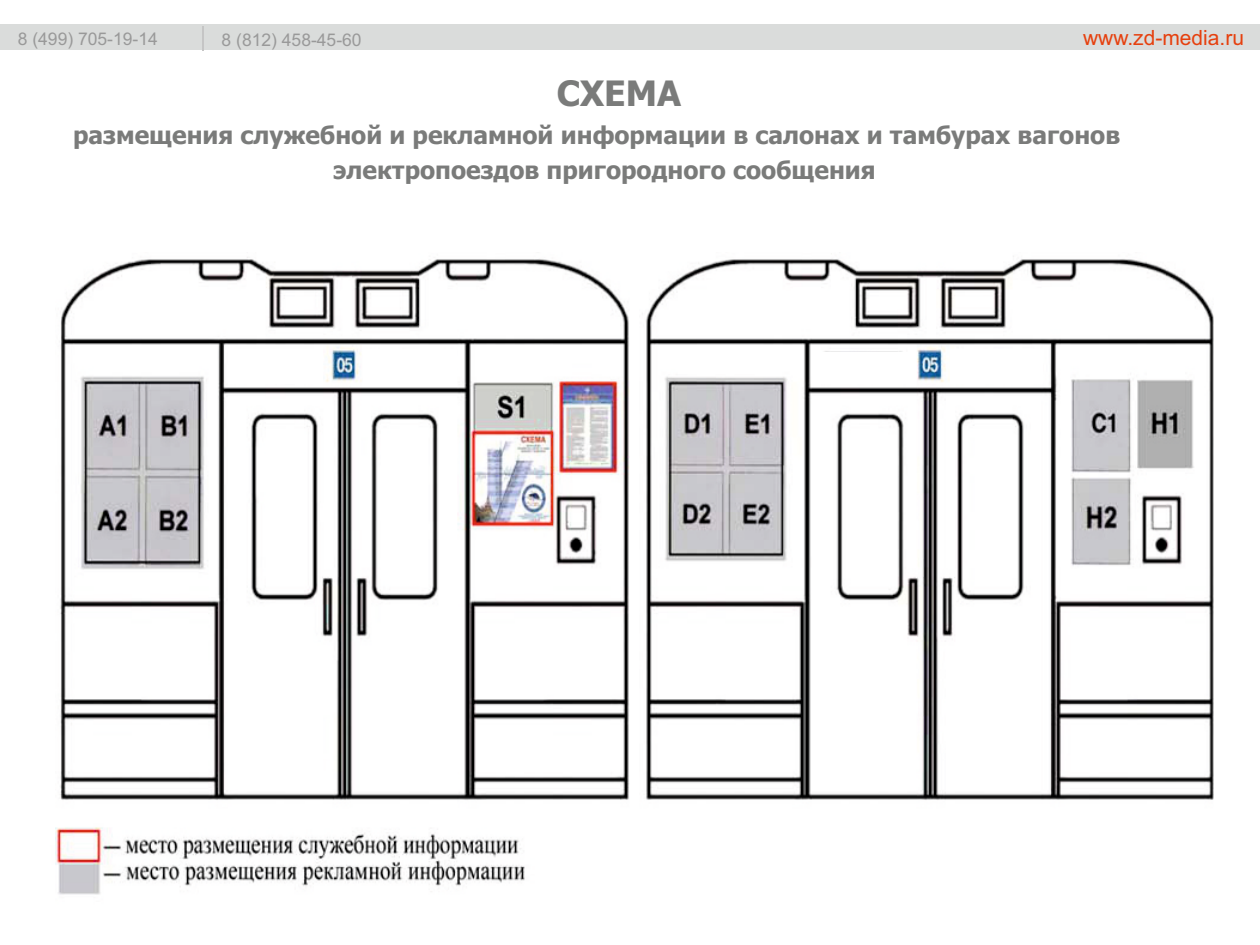
<style>
.page{position:relative;width:1260px;height:945px;background:#fff}
.page>*{position:absolute;margin:0;border:0;box-sizing:border-box;transform-origin:0 0}
.t1{font:700 35px "Tahoma";color:#7a7b7a}
.t2{font:700 24.5px/34.8px "Tahoma";color:#7a7b7a}
.t3{font:21px "Arial";color:#e6400e}
.t4{font:17.5px "Arial";color:#999}
</style>
<div class="page">
<div style="left:0;top:20px;width:1260px;height:30px;background:#dadcdb"></div>
<hr style="left:202px;top:26px;width:2px;height:24px;background:#c5c5c5">
<div style="left:0;top:3px;width:1260px;height:21px;background:#fff"></div>
<img style="left:55px;top:256px;width:1159px;height:639px">
<div style="left:228px;top:349px;width:94px;height:35px;background:#fff"></div>
<div style="left:364px;top:349px;width:93px;height:38px;background:#fff"></div>
<div style="left:815px;top:352px;width:96px;height:32px;background:#fff"></div>
<div style="left:950px;top:349px;width:93px;height:34px;background:#fff"></div>
<p class="t4" style="left:18px;top:33px;width:142px">8 (499) 705-19-14</p>
<p class="t4" style="left:222px;top:33px;width:142px">8 (812) 458-45-60</p>
<p class="t3" style="left:1083px;top:30px;width:163px">www.zd-media.ru</p>
<h1 class="t1" style="left:557px;top:79px;width:126px">СХЕМА</h1>
<p class="t2" style="left:334px;top:120px;width:788px;text-indent:-260px">размещения служебной и рекламной информации в салонах и тамбурах вагонов электропоездов пригородного сообщения</p>
</div>
